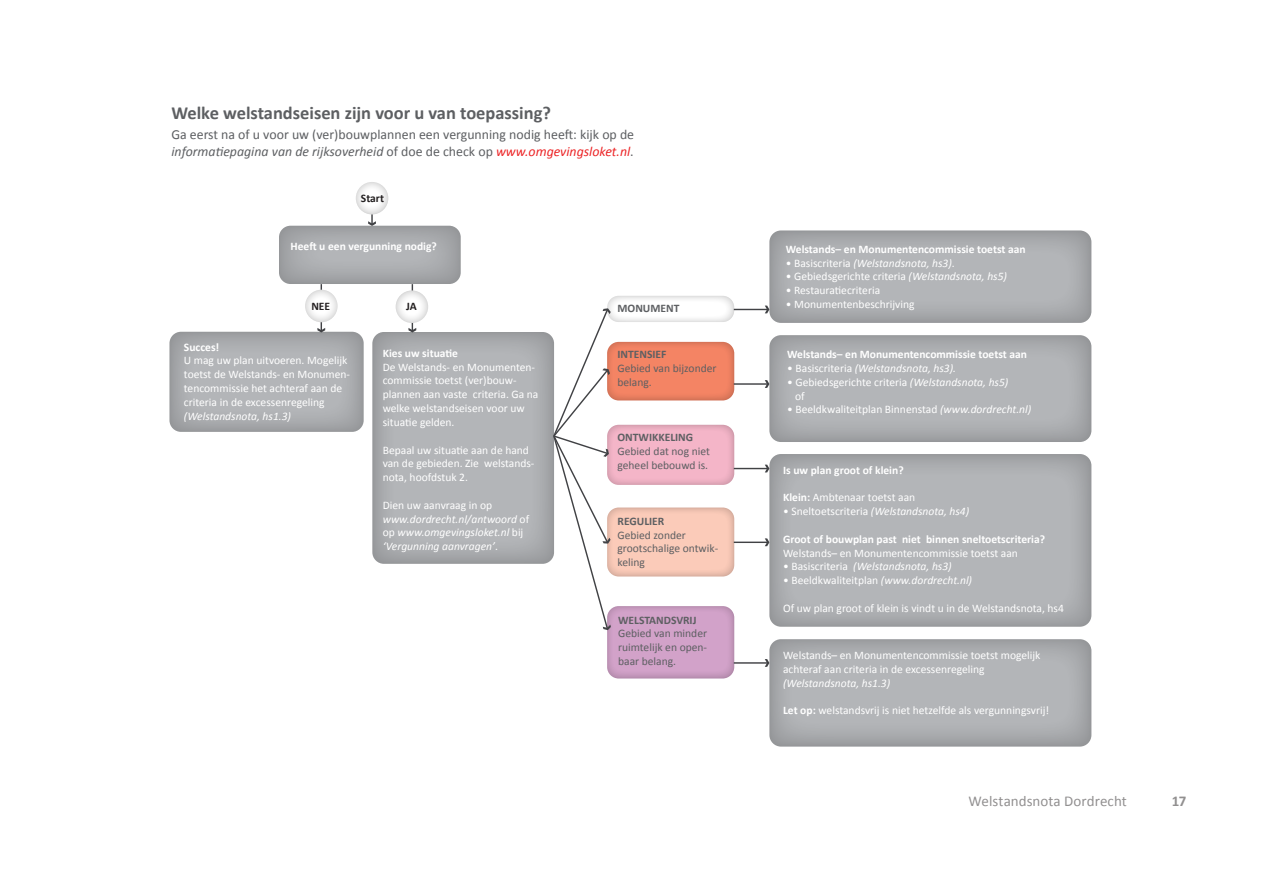
<style>
.page{position:relative;width:1263px;height:893px;background:#fff}
.page>*{position:absolute;margin:0;border:0;box-sizing:border-box;transform-origin:0 0}
.t1{font:700 18.45px "Calibri";color:#5d5f62}
.t2{font:15px "Calibri";letter-spacing:.005em;color:#231f20}
.t3{font:700 15px "Calibri";color:#231f20}
.t4{font:13.8px/16.6px "Calibri";color:#5d5f62}
.t5{font:11.55px/13.8px "Calibri";color:#fff}
.t6{font:italic 11.55px/13.8px "Calibri";color:#fff}
.t7{font:700 11.55px "Calibri";color:#fff}
.t8{font:11.55px/13.8px "Calibri";color:#5d5f62}
.t9{font:700 11.55px "Calibri";color:#5d5f62}
.t10{font:700 11.55px "Calibri";color:#231f20}
.s1{font-style:italic}
.s2{font-style:italic;color:#ec2426}
.s3{font-style:normal}
.s4{font-weight:700}
</style>
<div class="page">
<svg style="left:607px;top:508px;width:127px;height:68px;background:#f7c8b6"></svg>
<svg style="left:279px;top:226px;width:182px;height:58px;background:#a6a8ab"></svg>
<svg style="left:169px;top:332px;width:195px;height:100px;background:#acadb0"></svg>
<svg style="left:769px;top:230px;width:322px;height:93px;background:#acaeb1"></svg>
<svg style="left:769px;top:335px;width:322px;height:107px;background:#adafb1"></svg>
<svg style="left:372px;top:332px;width:182px;height:232px;background:#afb1b4"></svg>
<svg style="left:607px;top:342px;width:127px;height:58px;background:#f08162"></svg>
<svg style="left:607px;top:296px;width:127px;height:26px"></svg>
<svg style="left:607px;top:425px;width:127px;height:60px;background:#f0b2c5"></svg>
<hr style="left:412px;top:284px;width:1px;height:47px;background:#414245">
<svg style="left:408px;top:328px;width:8px;height:4px"></svg>
<hr style="left:321px;top:284px;width:1px;height:47px;background:#414245">
<svg style="left:317px;top:328px;width:8px;height:4px"></svg>
<svg style="left:305px;top:290px;width:33px;height:32px"></svg>
<hr style="left:371px;top:192px;width:2px;height:32px;background:#414245">
<svg style="left:368px;top:221px;width:8px;height:5px"></svg>
<svg style="left:356px;top:182px;width:32px;height:32px"></svg>
<svg style="left:396px;top:290px;width:32px;height:33px"></svg>
<svg style="left:607px;top:606px;width:127px;height:72px;background:#ce9fc6"></svg>
<svg style="left:769px;top:454px;width:322px;height:173px;background:#aeb0b3"></svg>
<svg style="left:769px;top:639px;width:322px;height:108px;background:#adafb2"></svg>
<hr style="left:734px;top:309px;width:34px;height:1px;background:#414245">
<svg style="left:765px;top:306px;width:4px;height:7px"></svg>
<hr style="left:734px;top:383px;width:34px;height:2px;background:#414245">
<svg style="left:765px;top:380px;width:4px;height:8px"></svg>
<hr style="left:734px;top:542px;width:34px;height:1px;background:#414245">
<svg style="left:765px;top:538px;width:4px;height:8px"></svg>
<hr style="left:734px;top:662px;width:34px;height:2px;background:#414245">
<svg style="left:765px;top:659px;width:4px;height:8px"></svg>
<hr style="left:734px;top:468px;width:34px;height:1px;background:#414245">
<svg style="left:765px;top:465px;width:4px;height:7px"></svg>
<svg style="left:552px;top:308px;width:59px;height:322px"></svg>
<h1 class="t1" style="left:171px;top:101px;width:381px">Welke welstandseisen zijn voor u van toepassing?</h1>
<p class="t4" style="left:171px;top:126px;width:464px">Ga eerst na of u voor uw (ver)bouwplannen een vergunning nodig heeft: kijk op de <span class="s1">informatiepagina van de rijksoverheid</span> of doe de check op <span class="s2">www.omgevingsloket.nl</span>.</p>
<p class="t10" style="left:361px;top:190px;width:25px">Start</p>
<p class="t7" style="left:291px;top:239px;width:148px">Heeft u een vergunning nodig?</p>
<p class="t10" style="left:311px;top:299px;width:20px">NEE</p>
<p class="t7" style="left:184px;top:340px;width:37px">Succes!</p>
<p class="t5" style="left:184px;top:353px;width:168px">U mag uw plan uitvoeren. Mogelijk toetst de Welstands- en Monumen&shy;tencommissie het achteraf aan de criteria in de excessenregeling</p>
<p class="t6" style="left:184px;top:408px;width:109px">(Welstandsnota, hs1.3)</p>
<p class="t10" style="left:406px;top:299px;width:12px">JA</p>
<p class="t9" style="left:617px;top:301px;width:63px">MONUMENT</p>
<p class="t7" style="left:383px;top:346px;width:77px">Kies uw situatie</p>
<p class="t5" style="left:383px;top:359px;width:157px">De Welstands- en Monumenten&shy;commissie toetst (ver)bouw&shy;plannen aan vaste criteria. Ga na welke welstandseisen voor uw situatie gelden.</p>
<p class="t5" style="left:383px;top:442px;width:153px">Bepaal uw situatie aan de hand van de gebieden. Zie welstands&shy;nota, hoofdstuk 2.</p>
<p class="t6" style="left:383px;top:498px;width:148px"><span class="s3">Dien uw aanvraag in op </span>www.dordrecht.nl/antwoord <span class="s3">of op</span> www.omgevingsloket.nl <span class="s3">bij </span>‘Vergunning aanvragen’<span class="s3">.</span></p>
<p class="t9" style="left:617px;top:347px;width:51px">INTENSIEF</p>
<p class="t8" style="left:617px;top:361px;width:101px">Gebied van bijzonder belang.</p>
<p class="t9" style="left:617px;top:430px;width:77px">ONTWIKKELING</p>
<p class="t8" style="left:617px;top:444px;width:94px">Gebied dat nog niet geheel bebouwd is.</p>
<p class="t9" style="left:617px;top:514px;width:48px">REGULIER</p>
<p class="t8" style="left:617px;top:527px;width:102px">Gebied zonder grootschalige ontwik&shy;keling</p>
<p class="t9" style="left:618px;top:612px;width:80px">WELSTANDSVRIJ</p>
<p class="t8" style="left:618px;top:626px;width:91px;text-align:justify">Gebied van minder ruimtelijk en open&shy;baar belang.</p>
<p class="t7" style="left:786px;top:242px;width:241px">Welstands– en Monumentencommissie toetst aan</p>
<p class="t6" style="left:786px;top:255px;width:170px"><span class="s3">• Basiscriteria</span> (Welstandsnota, hs3)<span class="s3">.</span></p>
<p class="t5" style="left:786px;top:269px;width:223px">• Gebiedsgerichte criteria <span class="s1">(Welstandsnota, hs5)</span></p>
<p class="t5" style="left:786px;top:283px;width:96px">• Restauratiecriteria</p>
<p class="t5" style="left:786px;top:297px;width:130px">• Monumentenbeschrijving</p>
<p class="t7" style="left:787px;top:347px;width:241px">Welstands– en Monumentencommissie toetst aan</p>
<p class="t6" style="left:787px;top:361px;width:170px"><span class="s3">• Basiscriteria</span> (Welstandsnota, hs3).</p>
<p class="t5" style="left:795px;top:374px;width:215px;text-indent:-8px">• Gebiedsgerichte criteria <span class="s1">(Welstandsnota, hs5) </span>of</p>
<p class="t5" style="left:787px;top:402px;width:246px">• Beeldkwaliteitplan Binnenstad <span class="s1">(www.dordrecht.nl)</span></p>
<p class="t7" style="left:783px;top:463px;width:122px">Is uw plan groot of klein?</p>
<p class="t5" style="left:783px;top:490px;width:134px"><span class="s4">Klein:</span> Ambtenaar toetst aan</p>
<p class="t6" style="left:783px;top:504px;width:188px"><span class="s3">• Sneltoetscriteria</span> (Welstandsnota, hs4)</p>
<p class="t7" style="left:783px;top:532px;width:264px">Groot of bouwplan past niet binnen sneltoetscriteria?</p>
<p class="t5" style="left:783px;top:545px;width:236px">Welstands– en Monumentencommissie toetst aan</p>
<p class="t6" style="left:783px;top:559px;width:170px"><span class="s3">• Basiscriteria</span> (Welstandsnota, hs3)</p>
<p class="t5" style="left:783px;top:573px;width:191px">• Beeldkwaliteitplan <span class="s1">(www.dordrecht.nl)</span></p>
<p class="t5" style="left:783px;top:601px;width:282px">Of uw plan groot of klein is vindt u in de Welstandsnota, hs4</p>
<p class="t5" style="left:783px;top:648px;width:259px">Welstands– en Monumentencommissie toetst mogelijk achteraf aan criteria in de excessenregeling</p>
<p class="t6" style="left:783px;top:675px;width:109px">(Welstandsnota, hs1.3)</p>
<p class="t5" style="left:783px;top:703px;width:268px"><span class="s4">Let op:</span> welstandsvrij is niet hetzelfde als vergunningsvrij!</p>
<p class="t2" style="left:968px;top:792px;width:160px">Welstandsnota Dordrecht</p>
<p class="t3" style="left:1171px;top:791px;width:16px">17</p>
</div>
